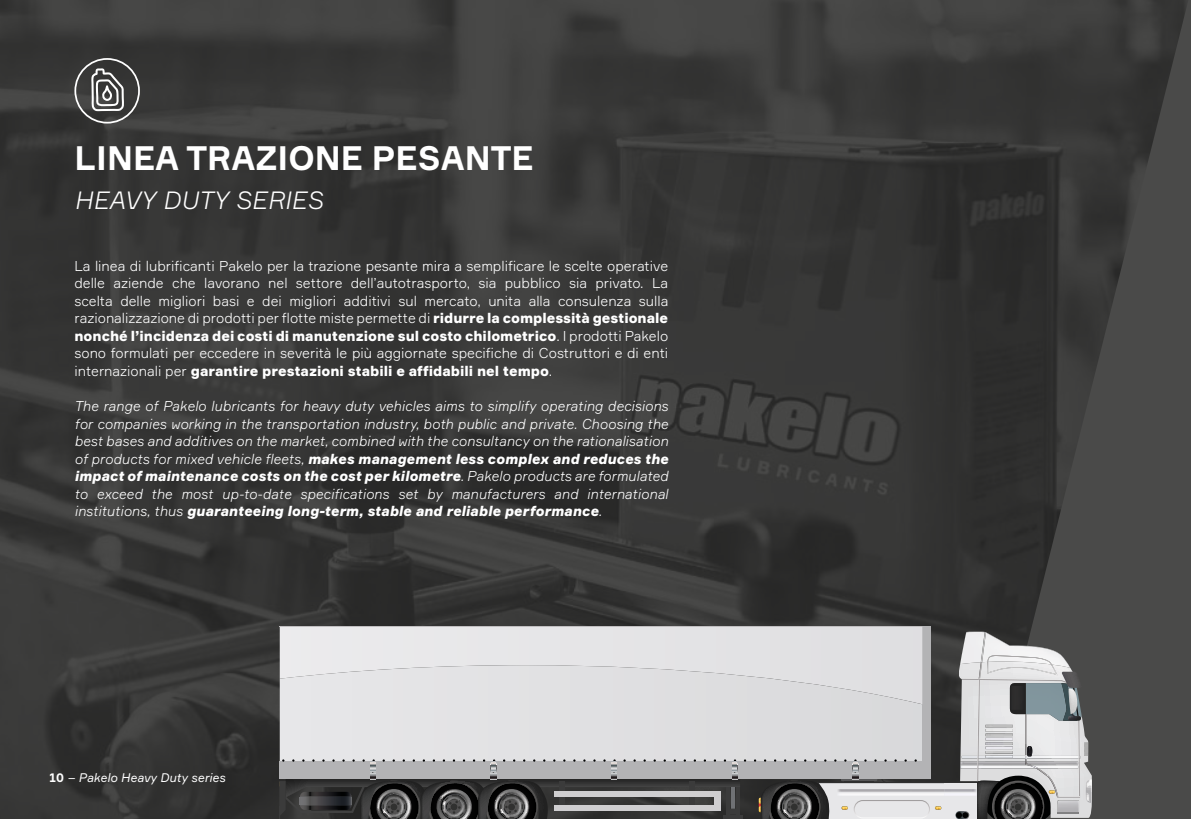
<style>
.page{position:relative;width:1191px;height:819px;background:#fff}
.page>*{position:absolute;margin:0;border:0;box-sizing:border-box;transform-origin:0 0}
.t1{font:700 33.25px "Formular";color:#fff}
.t2{font:italic 300 24.5px "Formular";letter-spacing:.01em;color:#fff}
.t3{font:300 14px/17.5px "Formular";color:#fff;text-align:justify}
.t4{font:italic 300 14px/17.5px "Formular";color:#fff;text-align:justify}
.t5{font:italic 12.25px "Formular";color:#fff}
.s1{font-weight:900}
.s2{font-weight:700;font-style:normal}
</style>
<div class="page">
<img style="left:0;top:0;width:1188px;height:819px">
<svg style="left:74px;top:58px;width:66px;height:65px;background:#5e5e5d"></svg>
<hr style="left:779px;top:781px;width:198px;height:4px;background:#2f2f2f">
<div style="left:944px;top:783px;width:32px;height:36px;background:#e7e7e9"></div>
<img style="left:944px;top:789px;width:11px;height:2px">
<img style="left:944px;top:793px;width:11px;height:2px">
<div style="left:280px;top:704px;width:642px;height:57px;background:#e0e0e2"></div>
<svg style="left:955px;top:631px;width:136px;height:188px;background:#a5a6a7"></svg>
<div style="left:280px;top:761px;width:650px;height:18px;background:#b3b3b5"></div>
<svg style="left:852px;top:762px;width:6px;height:17px"></svg>
<svg style="left:853px;top:759px;width:4px;height:13px"></svg>
<svg style="left:280px;top:759px;width:466px;height:60px"></svg>
<div style="left:922px;top:626px;width:8px;height:153px;background:#b3b3b5"></div>
<svg style="left:758px;top:779px;width:186px;height:40px;background:#999898"></svg>
<div style="left:280px;top:626px;width:642px;height:78px;background:#e3e3e4"></div>
<h1 class="t1" style="left:75px;top:137px;width:460px">LINEA TRAZIONE PESANTE</h1>
<h2 class="t2" style="left:75px;top:186px;width:250px">HEAVY DUTY SERIES</h2>
<p class="t3" style="left:74px;top:257px;width:595px">La linea di lubrificanti Pakelo per la trazione pesante mira a semplificare le scelte operative delle aziende che lavorano nel settore dell’autotrasporto, sia pubblico sia privato. La scelta delle migliori basi e dei migliori additivi sul mercato, unita alla consulenza sulla razionalizzazione di prodotti per flotte miste permette di <span class="s1">ridurre la complessità gestionale nonché l’incidenza dei costi di manutenzione sul costo chilometrico</span>. I prodotti Pakelo sono formulati per eccedere in severità le più aggiornate specifiche di Costruttori e di enti internazionali per <span class="s1">garantire prestazioni stabili e affidabili nel tempo</span>.</p>
<p class="t4" style="left:74px;top:397px;width:595px">The range of Pakelo lubricants for heavy duty vehicles aims to simplify operating decisions for companies working in the transportation industry, both public and private. Choosing the best bases and additives on the market, combined with the consultancy on the rationalisation of products for mixed vehicle fleets, <span class="s1">makes management less complex and reduces the impact of maintenance costs on the cost per kilometre</span>. Pakelo products are formulated to exceed the most up-to-date specifications set by manufacturers and international institutions, thus <span class="s1">guaranteeing long-term, stable and reliable performance</span>.</p>
<p class="t5" style="left:50px;top:769px;width:177px"><span class="s2">10</span> – Pakelo Heavy Duty series</p>
</div>
